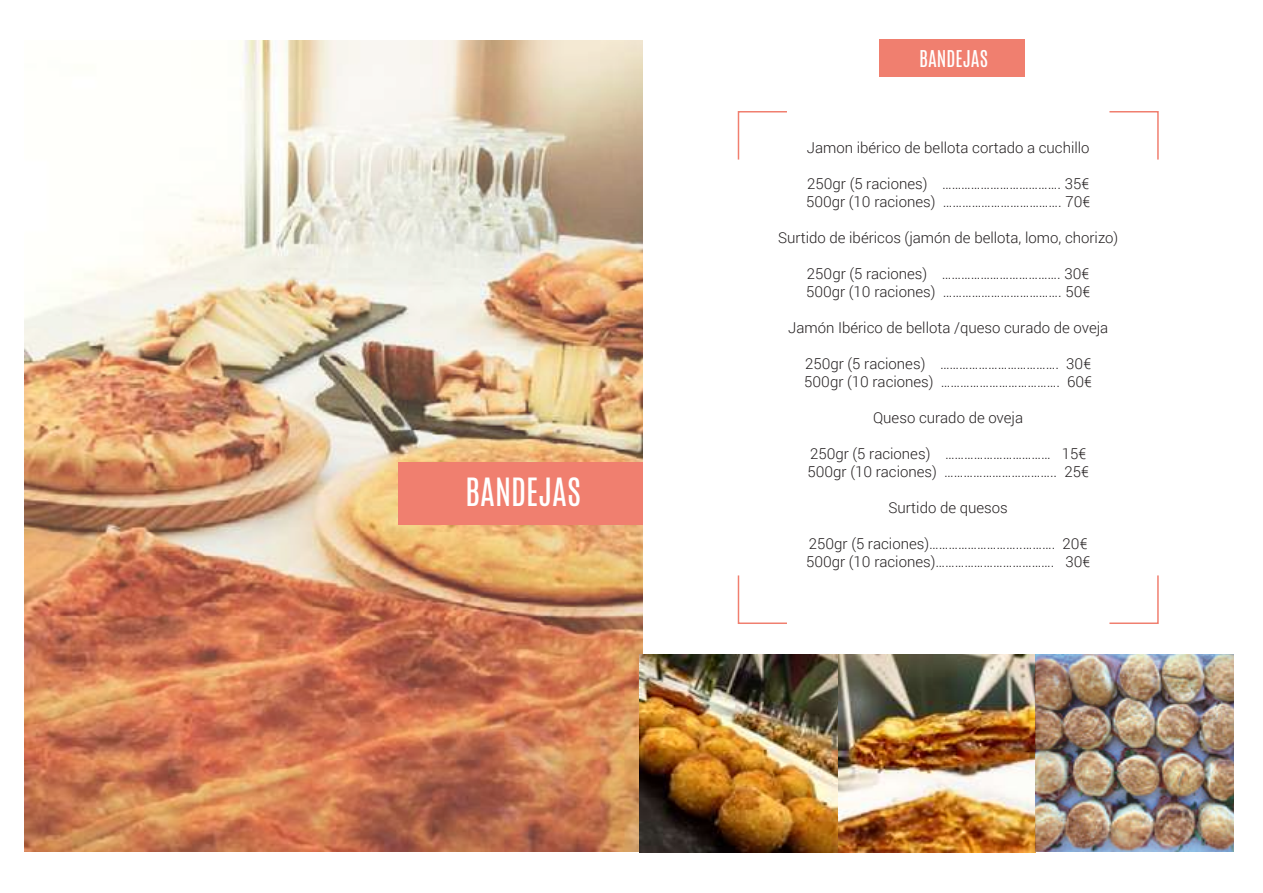
<style>
.page{position:relative;width:1263px;height:893px;background:#fff}
.page>*{position:absolute;margin:0;border:0;box-sizing:border-box;transform-origin:0 0}
.t1{font:32.55px "unknown 5";color:#fff}
.t2{font:19.35px "unknown 5";color:#fff}
.t3{font:15px/18px "unknown 4";color:#231f20}
</style>
<div class="page">
<img style="left:25px;top:41px;width:618px;height:810px">
<img style="left:639px;top:654px;width:595px;height:198px">
<div style="left:398px;top:462px;width:245px;height:62px;background:#f07f6f"></div>
<div style="left:879px;top:39px;width:146px;height:38px;background:#f07f6f"></div>
<svg style="left:1109px;top:575px;width:50px;height:49px"></svg>
<svg style="left:737px;top:575px;width:50px;height:49px"></svg>
<svg style="left:737px;top:111px;width:50px;height:49px"></svg>
<svg style="left:1109px;top:111px;width:50px;height:49px"></svg>
<h1 class="t1" style="left:465px;top:469px;width:117px">BANDEJAS</h1>
<p class="t2" style="left:919px;top:44px;width:70px">BANDEJAS</p>
<p class="t3" style="left:807px;top:138px;width:284px">Jamon ibérico de bellota cortado a cuchillo</p>
<p class="t3" style="left:806px;top:174px;width:286px">250gr (5 raciones) ………………………………. 35€<br>500gr (10 raciones) ………………………………. 70€</p>
<p class="t3" style="left:778px;top:228px;width:342px">Surtido de ibéricos (jamón de bellota, lomo, chorizo)</p>
<p class="t3" style="left:806px;top:264px;width:286px">250gr (5 raciones) ………………………………. 30€<br>500gr (10 raciones) ………………………………. 50€</p>
<p class="t3" style="left:788px;top:318px;width:322px">Jamón Ibérico de bellota /queso curado de oveja</p>
<p class="t3" style="left:804px;top:354px;width:289px">250gr (5 raciones) ………………………………. 30€<br>500gr (10 raciones) ………………………………. 60€</p>
<p class="t3" style="left:873px;top:408px;width:151px">Queso curado de oveja</p>
<p class="t3" style="left:807px;top:444px;width:283px">250gr (5 raciones) …………………………… 15€<br>500gr (10 raciones) …………………………….. 25€</p>
<p class="t3" style="left:888px;top:498px;width:121px">Surtido de quesos</p>
<p class="t3" style="left:806px;top:534px;width:286px">250gr (5 raciones)………………………..………. 20€<br>500gr (10 raciones)………………………………. 30€</p>
</div>
